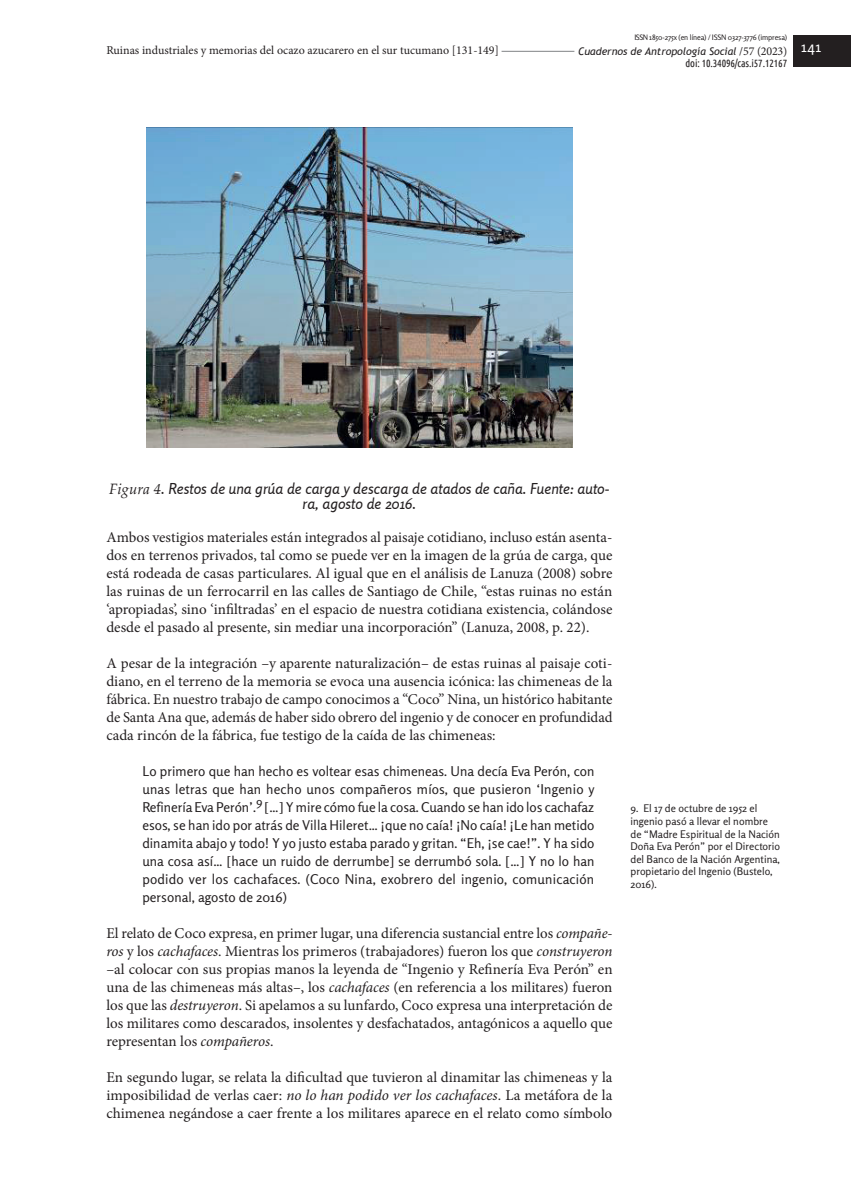
<style>
.page{position:relative;width:851px;height:1191px;background:#fff}
.page>*{position:absolute;margin:0;border:0;box-sizing:border-box;transform-origin:0 0}
.t1{font:15px/18px "Minion Pro";color:#231f20;text-align:justify}
.t2{font:italic 15px/15px "Rosario";color:#231f20;text-align:center}
.t3{font:15px "Rosario";color:#fff}
.t4{font:13.5px/18px "Rosario";letter-spacing:.015em;color:#231f20;text-align:justify}
.t5{font:12px "Minion Pro";color:#231f20}
.t6{font:10.5px/12.6px "Rosario";color:#231f20}
.t7{font:italic 10.5px "Trebuchet MS";color:#231f20}
.t8{font:10.5px "Ubuntu Condensed";letter-spacing:-.01em;color:#231f20}
.t9{font:7.5px "Rosario";letter-spacing:-.02em;color:#231f20}
.s1{font-family:"Minion Pro";font-style:normal;font-size:12px}
.s2{font-style:italic}
.s3{font-family:"Palatino Linotype"}
</style>
<div class="page">
<hr style="left:142px;top:51px;width:432px;height:1px;background:#808285">
<div style="left:793px;top:35px;width:57px;height:31px;background:#231f20"></div>
<div style="left:106px;top:43px;width:395px;height:15px;background:#fff"></div>
<img style="left:147px;top:128px;width:425px;height:319px">
<p class="t9" style="left:634px;top:33px;width:154px">ISSN 1850-275x (en línea) / ISSN 0327-3776 (impresa)</p>
<p class="t7" style="left:578px;top:45px;width:210px">Cuadernos de Antropología Social <span class="s1">/57 (2023)</span></p>
<p class="t8" style="left:685px;top:57px;width:103px">doi: 10.34096/cas.i57.12167</p>
<p class="t5" style="left:106px;top:42px;width:394px">Ruinas industriales y memorias del ocazo azucarero en el sur tucumano [131<span class="s2">-</span>149]</p>
<p class="t3" style="left:801px;top:38px;width:21px">141</p>
<p class="t2" style="left:109px;top:481px;width:502px"><span class="s3">Figura 4</span>. Restos de una grúa de carga y descarga de atados de caña. Fuente: auto&shy;ra, agosto de 2016.</p>
<p class="t1" style="left:106px;top:528px;width:507px">Ambos vestigios materiales están integrados al paisaje cotidiano, incluso están asenta&shy;dos en terrenos privados, tal como se puede ver en la imagen de la grúa de carga, que está rodeada de casas particulares. Al igual que en el análisis de Lanuza (2008) sobre las ruinas de un ferrocarril en las calles de Santiago de Chile, “estas ruinas no están ‘apropiadas’, sino ‘infiltradas’ en el espacio de nuestra cotidiana existencia, colándose desde el pasado al presente, sin mediar una incorporación” (Lanuza, 2008, p. 22).</p>
<p class="t1" style="left:106px;top:654px;width:507px">A pesar de la integración –y aparente naturalización– de estas ruinas al paisaje coti&shy;diano, en el terreno de la memoria se evoca una ausencia icónica: las chimeneas de la fábrica. En nuestro trabajo de campo conocimos a “Coco” Nina, un histórico habitante de Santa Ana que, además de haber sido obrero del ingenio y de conocer en profundidad cada rincón de la fábrica, fue testigo de la caída de las chimeneas:</p>
<p class="t4" style="left:142px;top:762px;width:454px">Lo primero que han hecho es voltear esas chimeneas. Una decía Eva Perón, con unas letras que han hecho unos compañeros míos, que pusieron ‘Ingenio y Refinería Eva Perón’.<sup>9</sup> […] Y mire cómo fue la cosa. Cuando se han ido los cachafaz esos, se han ido por atrás de Villa Hileret… ¡que no caía! ¡No caía! ¡Le han metido dinamita abajo y todo! Y yo justo estaba parado y gritan. “Eh, ¡se cae!”. Y ha sido una cosa así… [hace un ruido de derrumbe] se derrumbó sola. […] Y no lo han podido ver los cachafaces. (Coco Nina, exobrero del ingenio, comunicación personal, agosto de 2016)</p>
<p class="t1" style="left:106px;top:924px;width:507px">El relato de Coco expresa, en primer lugar, una diferencia sustancial entre los <span class="s2">compañe&shy;ros</span> y los <span class="s2">cachafaces</span>. Mientras los primeros (trabajadores) fueron los que <span class="s2">construyeron </span>–al colocar con sus propias manos la leyenda de “Ingenio y Refinería Eva Perón” en una de las chimeneas más altas–, los <span class="s2">cachafaces</span> (en referencia a los militares) fueron los que las <span class="s2">destruyeron</span>. Si apelamos a su lunfardo, Coco expresa una interpretación de los militares como descarados, insolentes y desfachatados, antagónicos a aquello que representan los <span class="s2">compañeros</span>.</p>
<p class="t1" style="left:106px;top:1068px;width:507px">En segundo lugar, se relata la dificultad que tuvieron al dinamitar las chimeneas y la imposibilidad de verlas caer: <span class="s2">no lo han podido ver los cachafaces</span>. La metáfora de la chimenea negándose a caer frente a los militares aparece en el relato como símbolo</p>
<p class="t6" style="left:630px;top:802px;width:151px">9. El 17 de octubre de 1952 el ingenio pasó a llevar el nombre de “Madre Espiritual de la Nación<br>Doña Eva Perón” por el Directorio del Banco de la Nación Argentina, propietario del Ingenio (Bustelo,<br>2016).</p>
</div>
